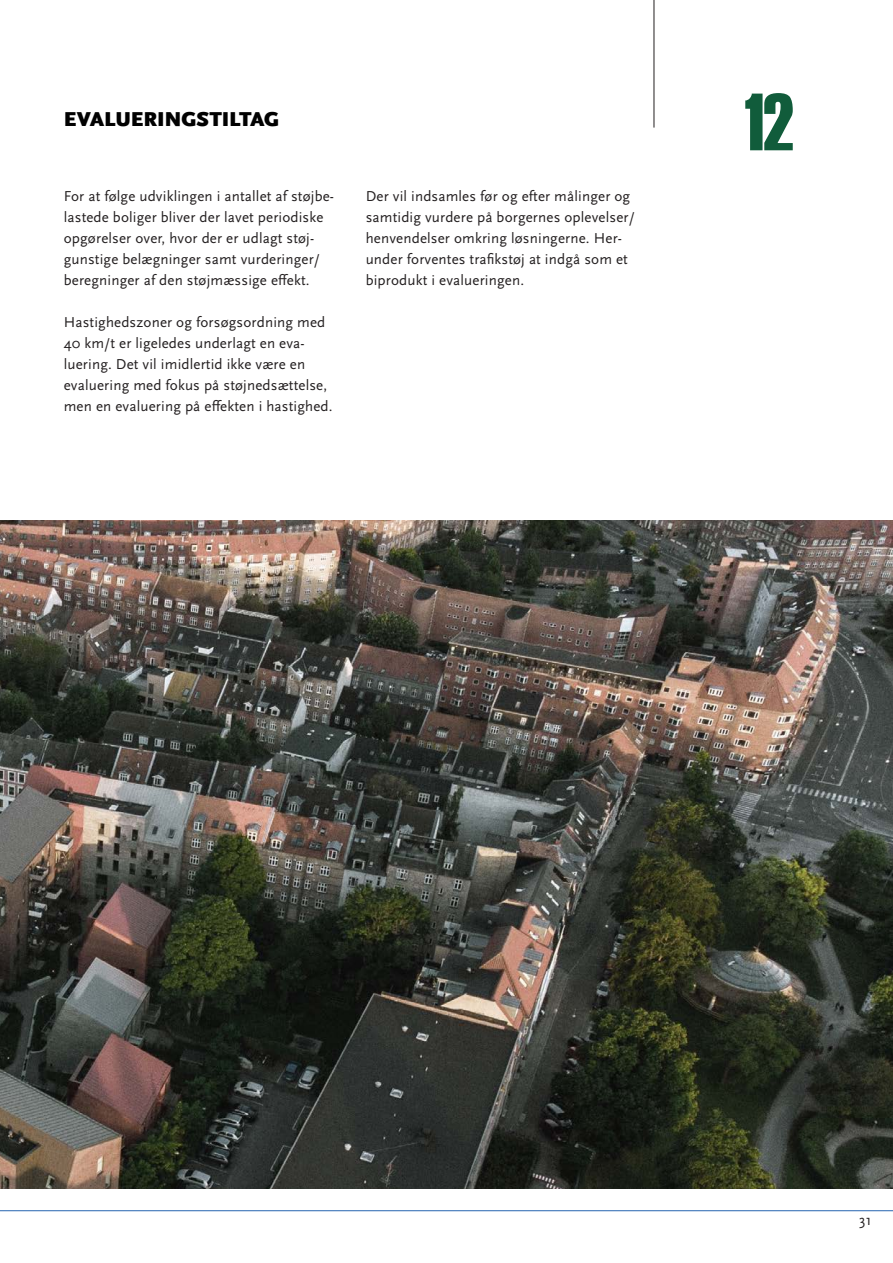
<style>
.page{position:relative;width:893px;height:1263px;background:#fff}
.page>*{position:absolute;margin:0;border:0;box-sizing:border-box;transform-origin:0 0}
.Afsnitsnummer{font:81px "Haettenschweiler";color:#115c3b}
.Overskrift{font:900 21px "Scala Sans OT";letter-spacing:-.01em;color:#010101}
.Brødtext{font:15px/21px "Scala Sans OT";letter-spacing:.01em;color:#231f20}
</style>
<div class="page">
<hr style="left:0;top:1210px;width:893px;height:1px;background:#2564b0">
<hr style="left:654px;top:0;width:1px;height:128px;background:#231f20">
<img style="left:0;top:521px;width:893px;height:667px">
<h2 class="Overskrift" style="left:64px;top:107px;width:217px">EVALUERINGSTILTAG</h2>
<p class="Brødtext" style="left:64px;top:186px;width:272px">For at følge udviklingen i antallet af støjbe&shy;lastede boliger bliver der lavet periodiske opgørelser over, hvor der er udlagt støj&shy;gunstige belægninger samt vurderinger/ beregninger af den støjmæssige effekt.</p>
<p class="Brødtext" style="left:64px;top:312px;width:270px">Hastighedszoner og forsøgsordning med 40 km/t er ligeledes underlagt en eva&shy;luering. Det vil imidlertid ikke være en evaluering med fokus på støjnedsættelse, men en evaluering på effekten i hastighed.</p>
<p class="Brødtext" style="left:366px;top:186px;width:271px">Der vil indsamles før og efter målinger og samtidig vurdere på borgernes oplevelser/ henvendelser omkring løsningerne. Her&shy;under forventes trafikstøj at indgå som et biprodukt i evalueringen.</p>
<h1 class="Afsnitsnummer" style="left:744px;top:67px;width:51px">12</h1>
<p class="Brødtext" style="left:859px;top:1210px;width:14px">31</p>
</div>
